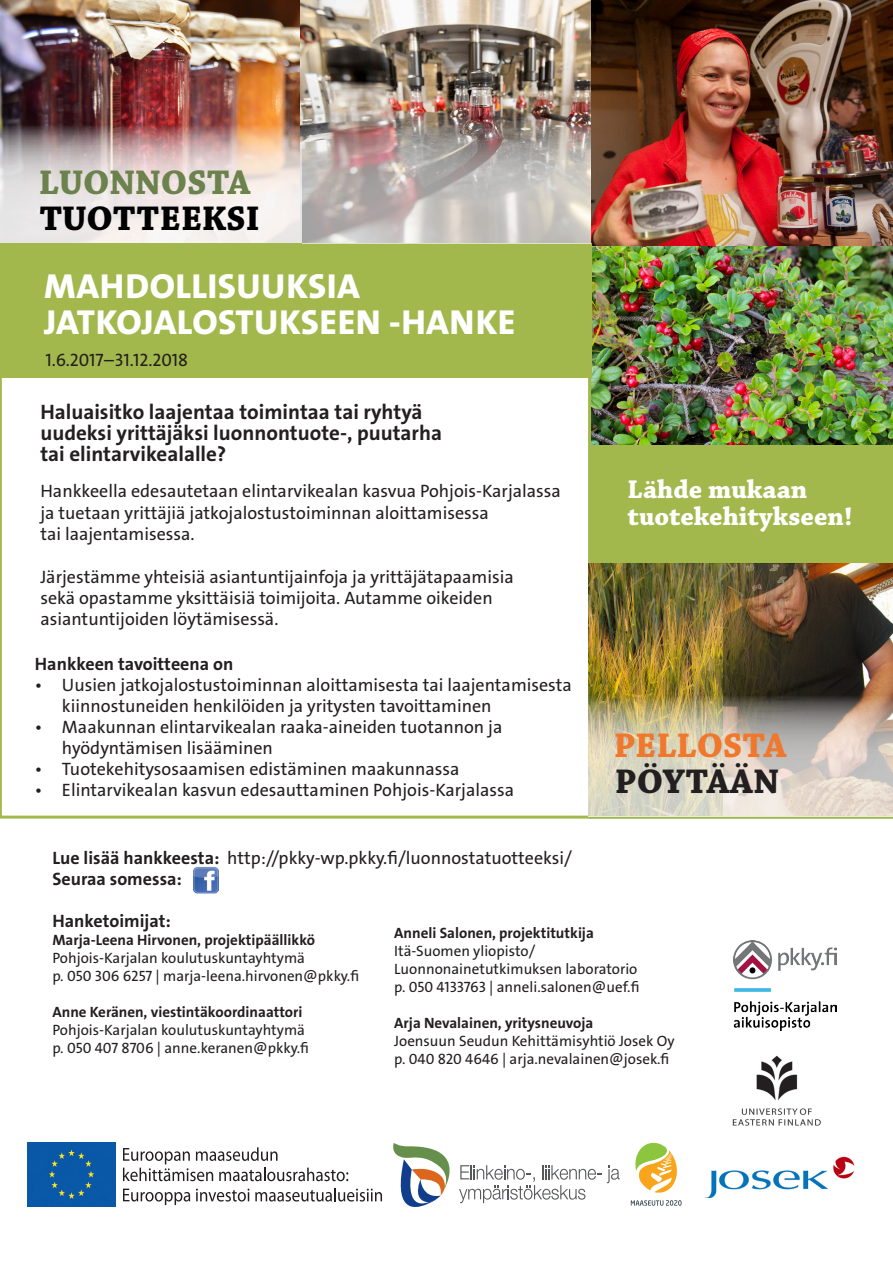
<style>
.page{position:relative;width:893px;height:1263px;background:#fff}
.page>*{position:absolute;margin:0;border:0;box-sizing:border-box;transform-origin:0 0}
.t1{font:700 36px "Chaparral Pro";color:#000}
.t2{font:700 36px "Chaparral Pro";color:#6b824c}
.t3{font:700 36px "Chaparral Pro";letter-spacing:.005em;color:#f0782c}
.t4{font:700 36px "Chaparral Pro";letter-spacing:.005em;color:#231f20}
.Paragraph_Style_1{font:34.95px "The Sans LP8 Ex Bld";letter-spacing:.015em;color:#fff}
.t5{font:700 27px "Chaparral Pro";color:#fff}
.t6{font:21px/21px "The Sans LP7 Bld";color:#231f20}
.t7{font:18px/21px "The Sans LP5 Plain";color:#231f20}
.t8{font:18px "The Sans LP7 Bld";color:#231f20}
.t9{font:15px/18px "The Sans LP5 Plain";color:#231f20}
.t10{font:15px/18px "The Sans LP7 Bld";color:#231f20}
.s1{font-family:"The Sans LP7 Bld"}
.s2{font-family:"The Sans LP5 Plain"}
</style>
<div class="page">
<img style="left:591px;top:245px;width:302px;height:200px">
<img style="left:0;top:0;width:300px;height:125px">
<img style="left:300px;top:0;width:291px;height:243px">
<svg style="left:0;top:377px;width:591px;height:442px"></svg>
<div style="left:591px;top:445px;width:302px;height:118px;background:#a2b84c"></div>
<img style="left:591px;top:0;width:302px;height:245px">
<img style="left:0;top:125px;width:302px;height:118px">
<div style="left:0;top:243px;width:591px;height:134px;background:#a2b84c"></div>
<img style="left:705px;top:1156px;width:150px;height:42px">
<svg style="left:302px;top:123px;width:288px;height:121px;background:#b9b1ad"></svg>
<svg style="left:589px;top:556px;width:304px;height:263px"></svg>
<img style="left:734px;top:941px;width:102px;height:89px">
<img style="left:732px;top:1055px;width:89px;height:71px">
<img style="left:589px;top:563px;width:304px;height:132px">
<img style="left:724px;top:564px;width:169px;height:131px">
<img style="left:588px;top:695px;width:305px;height:121px">
<img style="left:193px;top:867px;width:26px;height:26px">
<div style="left:28px;top:1143px;width:88px;height:64px;background:#0a58a8"></div>
<svg style="left:123px;top:1147px;width:225px;height:34px"></svg>
<svg style="left:123px;top:1188px;width:67px;height:17px"></svg>
<svg style="left:196px;top:1188px;width:53px;height:13px"></svg>
<svg style="left:255px;top:1188px;width:127px;height:13px"></svg>
<svg style="left:459px;top:1165px;width:161px;height:38px"></svg>
<svg style="left:393px;top:1143px;width:57px;height:64px"></svg>
<svg style="left:635px;top:1143px;width:42px;height:50px"></svg>
<svg style="left:631px;top:1200px;width:51px;height:6px"></svg>
<p class="t2" style="left:39px;top:161px;width:214px">LUONNOSTA</p>
<p class="t1" style="left:40px;top:197px;width:221px">TUOTTEEKSI</p>
<p class="Paragraph_Style_1" style="left:44px;top:263px;width:317px">MAHDOLLISUUKSIA</p>
<p class="Paragraph_Style_1" style="left:44px;top:299px;width:473px">JATKOJALOSTUKSEEN -HANKE</p>
<p class="t7" style="left:45px;top:349px;width:144px">1.6.2017–31.12.2018</p>
<p class="t6" style="left:40px;top:402px;width:403px">Haluaisitko laajentaa toimintaa tai ryhtyä uudeksi yrittäjäksi luonnontuote-, puutarha tai elintarvikealalle?</p>
<p class="t7" style="left:40px;top:480px;width:522px;line-height:21.6px">Hankkeella edesautetaan elintarvikealan kasvua Pohjois-Karjalassa ja tuetaan yrittäjiä jatkojalostustoiminnan aloittamisessa<br>tai laajentamisessa.</p>
<p class="t7" style="left:40px;top:566px;width:475px">Järjestämme yhteisiä asiantuntijainfoja ja yrittäjätapaamisia</p>
<p class="t7" style="left:40px;top:587px;width:454px">sekä opastamme yksittäisiä toimijoita. Autamme oikeiden asiantuntijoiden löytämisessä.</p>
<p class="t8" style="left:35px;top:653px;width:200px">Hankkeen tavoitteena on</p>
<p class="t7" style="left:62px;top:675px;width:511px;text-indent:-27px">• Uusien jatkojalostustoiminnan aloittamisesta tai laajentamisesta kiinnostuneiden henkilöiden ja yritysten tavoittaminen</p>
<p class="t7" style="left:62px;top:717px;width:442px;text-indent:-27px">• Maakunnan elintarvikealan raaka-aineiden tuotannon ja hyödyntämisen lisääminen</p>
<p class="t7" style="left:35px;top:759px;width:426px">• Tuotekehitysosaamisen edistäminen maakunnassa</p>
<p class="t7" style="left:35px;top:780px;width:481px">• Elintarvikealan kasvun edesauttaminen Pohjois-Karjalassa</p>
<p class="t7" style="left:52px;top:847px;width:521px"><span class="s1">Lue lisää hankkeesta:</span> http://pkky-wp.pkky.fi/luonnostatuotteeksi/</p>
<p class="t8" style="left:52px;top:868px;width:131px">Seuraa somessa:</p>
<p class="t5" style="left:628px;top:473px;width:181px">Lähde mukaan</p>
<p class="t5" style="left:628px;top:500px;width:226px">tuotekehitykseen!</p>
<p class="t3" style="left:614px;top:724px;width:174px">PELLOSTA</p>
<p class="t4" style="left:615px;top:760px;width:166px">PÖYTÄÄN</p>
<p class="t8" style="left:52px;top:909px;width:120px">Hanketoimijat:</p>
<p class="t10" style="left:52px;top:931px;width:264px">Marja-Leena Hirvonen, projektipäällikkö<br><span class="s2">Pohjois-Karjalan koulutuskuntayhtymä</span></p>
<p class="t9" style="left:52px;top:967px;width:308px">p. 050 306 6257 | marja-leena.hirvonen@pkky.fi</p>
<p class="t10" style="left:52px;top:1003px;width:252px">Anne Keränen, viestintäkoordinaattori</p>
<p class="t9" style="left:52px;top:1021px;width:254px">Pohjois-Karjalan koulutuskuntayhtymä</p>
<p class="t9" style="left:52px;top:1039px;width:258px">p. 050 407 8706 | anne.keranen@pkky.fi</p>
<p class="t10" style="left:394px;top:924px;width:201px">Anneli Salonen, projektitutkija<br><span class="s2">Itä-Suomen yliopisto/</span></p>
<p class="t9" style="left:394px;top:960px;width:247px">Luonnonainetutkimuksen laboratorio p. 050 4133763 | anneli.salonen@uef.fi</p>
<p class="t10" style="left:394px;top:1014px;width:201px">Arja Nevalainen, yritysneuvoja</p>
<p class="t9" style="left:394px;top:1032px;width:282px">Joensuun Seudun Kehittämisyhtiö Josek Oy</p>
<p class="t9" style="left:394px;top:1050px;width:277px">p. 040 820 4646 | arja.nevalainen@josek.fi</p>
</div>
